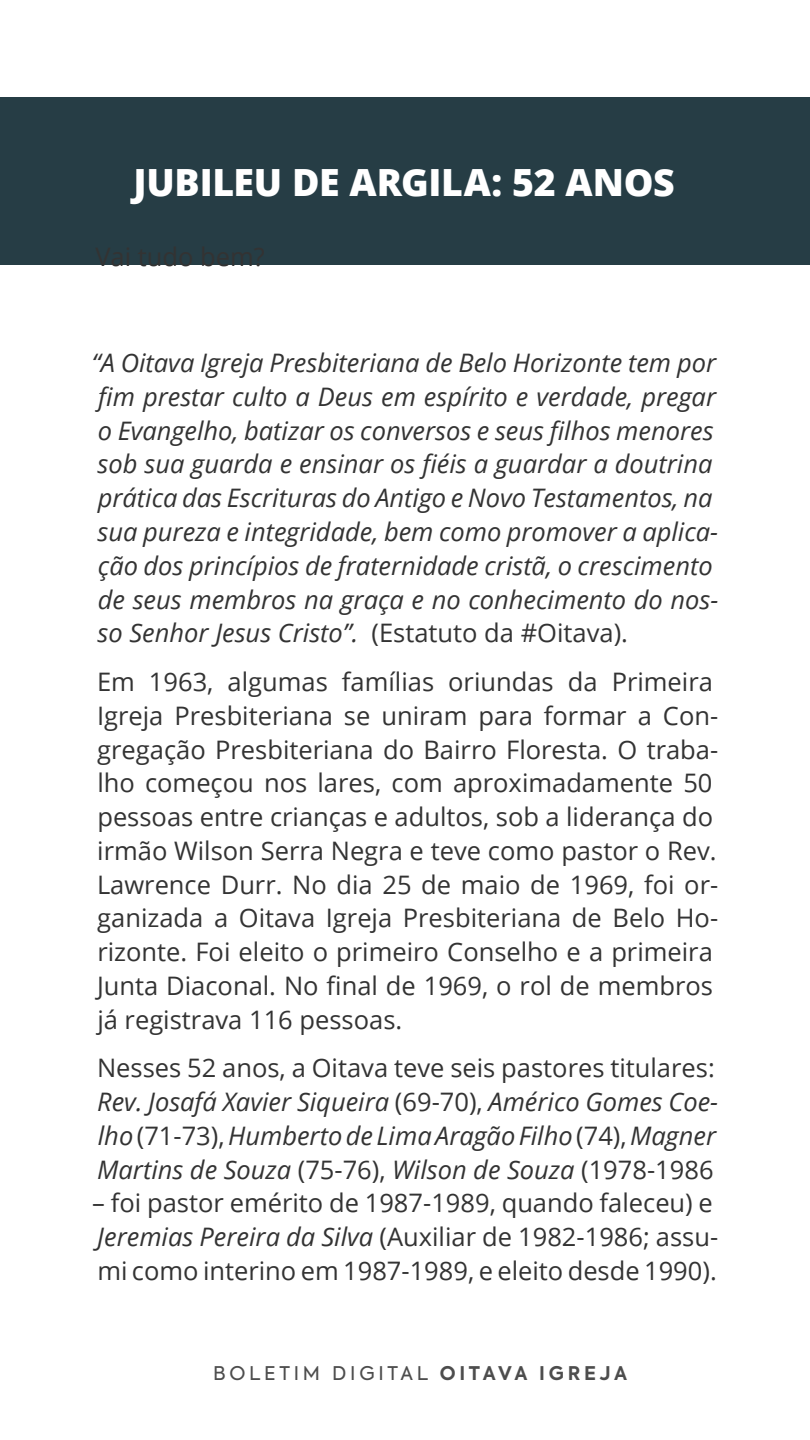
<style>
.page{position:relative;width:810px;height:1440px;background:#fff}
.page>*{position:absolute;margin:0;border:0;box-sizing:border-box;transform-origin:0 0}
.t1{font:800 37.5px "Open Sans";letter-spacing:-.01em;color:#fff}
.t2{font:italic 25.5px/33.8px "Open Sans";color:#333}
.t3{font:25.5px/33.8px "Open Sans";color:#333}
.t4{font:18.75px "Axiforma";letter-spacing:.2em;color:#4d4d4d}
.s1{font-style:normal}
.s2{font-style:italic}
.s3{font-weight:700}
</style>
<div class="page">
<div style="left:0;top:98px;width:810px;height:168px;background:#263d45"></div>
<h1 class="t1" style="left:134px;top:154px;width:543px">JUBILEU DE ARGILA: 52 ANOS</h1>
<p class="t2" style="left:92px;top:345px;width:628px">“A Oitava Igreja Presbiteriana de Belo Horizonte tem por fim prestar culto a Deus em espírito e verdade, pregar o Evangelho, batizar os conversos e seus filhos menores sob sua guarda e ensinar os fiéis a guardar a doutrina prática das Escrituras do Antigo e Novo Testamentos, na sua pureza e integridade, bem como promover a aplica&shy;ção dos princípios de fraternidade cristã, o crescimento de seus membros na graça e no conhecimento do nos&shy;so Senhor Jesus Cristo”. <span class="s1">(Estatuto da #Oitava).</span></p>
<p class="t3" style="left:97px;top:664px;width:623px">Em 1963, algumas famílias oriundas da Primeira Igreja Presbiteriana se uniram para formar a Con&shy;gregação Presbiteriana do Bairro Floresta. O traba&shy;lho começou nos lares, com aproximadamente 50 pessoas entre crianças e adultos, sob a liderança do irmão Wilson Serra Negra e teve como pastor o Rev.<br>Lawrence Durr. No dia 25 de maio de 1969, foi or&shy;ganizada a Oitava Igreja Presbiteriana de Belo Ho&shy;rizonte. Foi eleito o primeiro Conselho e a primeira Junta Diaconal. No final de 1969, o rol de membros já registrava 116 pessoas.</p>
<p class="t2" style="left:97px;top:1051px;width:623px"><span class="s1">Nesses 52 anos, a Oitava teve seis pastores titulares:<br></span>Rev. Josafá Xavier Siqueira <span class="s1">(69-70),</span> Américo Gomes Coe&shy;lho <span class="s1">(71-73),</span> Humberto de Lima Aragão Filho <span class="s1">(74),</span> Magner Martins de Souza <span class="s1">(75-76),</span> Wilson de Souza <span class="s1">(1978-1986</span></p>
<p class="t3" style="left:92px;top:1186px;width:628px">– foi pastor emérito de 1987-1989, quando faleceu) e<br><span class="s2">Jeremias Pereira da Silva</span> (Auxiliar de 1982-1986; assu&shy;mi como interino em 1987-1989, e eleito desde 1990).</p>
<p class="t4" style="left:213px;top:1361px;width:416px">BOLETIM DIGITAL <span class="s3">OITAVA IGREJA</span></p>
</div>
